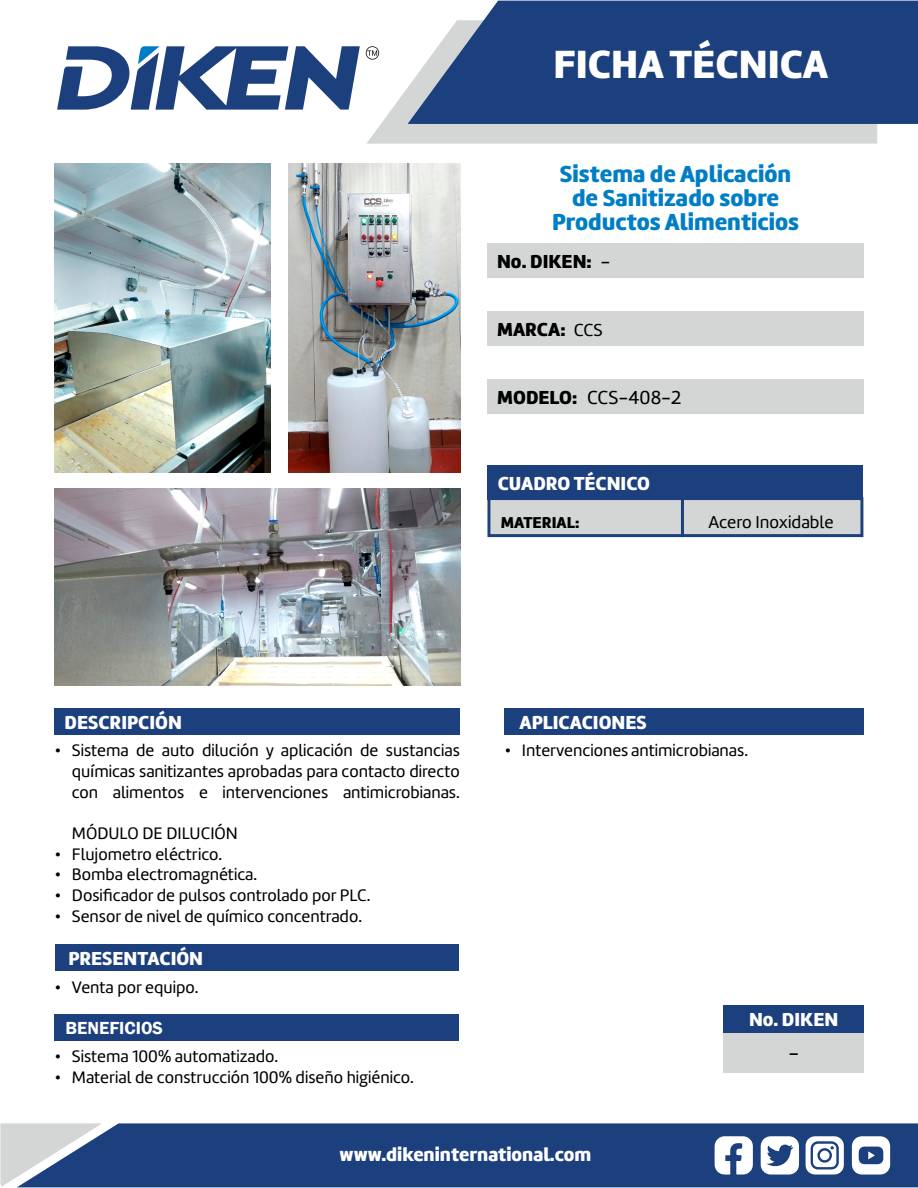
<style>
.page{position:relative;width:918px;height:1188px;background:#fff}
.page>*{position:absolute;margin:0;border:0;box-sizing:border-box;transform-origin:0 0}
.t1{font:40.8px "Amelia Basic Black";color:#fff}
.t2{font:24px/24px "Amelia Basic Black";color:#007ec5;text-align:center}
.t3{font:21px "Amelia Basic";color:#000}
.t4{font:19.5px "Amelia Basic Black";color:#fff}
.t5{font:19.5px "Amelia Basic Black";color:#000}
.t6{font:19.5px "Amelia Basic";color:#000}
.t7{font:600 18px "Franklin Gothic";color:#fff}
.t8{font:17.85px "Amelia Basic";color:#000}
.t9{font:17.25px/20.7px "Amelia Basic";color:#000;text-align:justify}
.t10{font:16.35px "Amelia Basic Black";color:#000}
.s1{font-family:"Amelia Basic"}
.s2{font-family:"Amelia Basic";font-size:18px}
.s3{font-family:"Amelia Basic Black"}
</style>
<div class="page">
<svg style="left:367px;top:52px;width:510px;height:92px;fill:#d4d6d6"></svg>
<svg style="left:57px;top:46px;width:303px;height:64px"></svg>
<svg style="left:366px;top:46px;width:13px;height:14px"></svg>
<svg style="left:408px;top:1px;width:510px;height:123px;background:#315089"></svg>
<div style="left:102px;top:1123px;width:816px;height:64px;background:#1c3f7e"></div>
<svg style="left:0;top:1123px;width:102px;height:64px;background:#9ba8be"></svg>
<svg style="left:715px;top:1136px;width:38px;height:39px"></svg>
<svg style="left:761px;top:1136px;width:38px;height:39px"></svg>
<svg style="left:852px;top:1136px;width:38px;height:39px"></svg>
<svg style="left:806px;top:1136px;width:38px;height:39px"></svg>
<div style="left:820px;top:1151px;width:10px;height:9px;background:#fff;border-radius:50%"></div>
<div style="left:488px;top:466px;width:375px;height:34px;background:#1c3f7e"></div>
<div style="left:487px;top:244px;width:377px;height:34px;background:#d4d6d6"></div>
<div style="left:487px;top:312px;width:377px;height:34px;background:#d4d6d6"></div>
<div style="left:487px;top:379px;width:377px;height:34px;background:#d4d6d6"></div>
<div style="left:55px;top:708px;width:405px;height:27px;background:#1c3f7e"></div>
<div style="left:505px;top:708px;width:359px;height:27px;background:#1c3f7e"></div>
<div style="left:55px;top:945px;width:404px;height:26px;background:#1c3f7e"></div>
<div style="left:55px;top:1014px;width:404px;height:26px;background:#1c3f7e"></div>
<div style="left:724px;top:1005px;width:140px;height:28px;background:#1c3f7e"></div>
<div style="left:724px;top:1033px;width:140px;height:39px;background:#d4d6d6"></div>
<div style="left:491px;top:501px;width:368px;height:32px;background:#d4d6d6"></div>
<div style="left:487px;top:497px;width:376px;height:40px;border:3px solid #1c3f7e"></div>
<hr style="left:681px;top:499px;width:3px;height:38px;background:#1c3f7e">
<img style="left:55px;top:164px;width:216px;height:309px">
<img style="left:288px;top:164px;width:172px;height:309px">
<img style="left:55px;top:489px;width:405px;height:196px">
<h1 class="t1" style="left:553px;top:40px;width:276px">FICHA TÉCNICA</h1>
<h2 class="t2" style="left:552px;top:162px;width:249px">Sistema de Aplicación de Sanitizado sobre<br>Productos Alimenticios</h2>
<p class="t5" style="left:497px;top:250px;width:115px">No. DIKEN: <span class="s1">-</span></p>
<p class="t5" style="left:497px;top:318px;width:107px">MARCA: <span class="s2">CCS</span></p>
<p class="t6" style="left:497px;top:386px;width:185px"><span class="s3">MODELO:</span> CCS-408-2</p>
<p class="t4" style="left:498px;top:472px;width:154px">CUADRO TÉCNICO</p>
<p class="t10" style="left:501px;top:513px;width:80px">MATERIAL:</p>
<p class="t8" style="left:709px;top:512px;width:127px">Acero Inoxidable</p>
<p class="t4" style="left:65px;top:710px;width:119px">DESCRIPCIÓN</p>
<p class="t9" style="left:72px;top:740px;width:390px;text-indent:-17px">• Sistema de auto dilución y aplicación de sustancias químicas sanitizantes aprobadas para contacto directo con alimentos e intervenciones antimicrobianas.</p>
<p class="t9" style="left:72px;top:823px;width:168px">MÓDULO DE DILUCIÓN</p>
<p class="t9" style="left:55px;top:844px;width:169px">• Flujometro eléctrico.</p>
<p class="t9" style="left:55px;top:864px;width:204px">• Bomba electromagnética.</p>
<p class="t9" style="left:55px;top:885px;width:317px">• Dosificador de pulsos controlado por PLC.</p>
<p class="t9" style="left:55px;top:906px;width:309px">• Sensor de nivel de químico concentrado.</p>
<p class="t4" style="left:68px;top:947px;width:136px">PRESENTACIÓN</p>
<p class="t9" style="left:55px;top:977px;width:145px">• Venta por equipo.</p>
<p class="t7" style="left:65px;top:1016px;width:99px">BENEFICIOS</p>
<p class="t9" style="left:55px;top:1046px;width:225px">• Sistema 100% automatizado.</p>
<p class="t9" style="left:55px;top:1067px;width:361px">• Material de construcción 100% diseño higiénico.</p>
<p class="t4" style="left:520px;top:710px;width:129px">APLICACIONES</p>
<p class="t9" style="left:505px;top:740px;width:245px">• Intervenciones antimicrobianas.</p>
<p class="t4" style="left:749px;top:1008px;width:91px">No. DIKEN</p>
<p class="t3" style="left:788px;top:1041px;width:12px">-</p>
<p class="t4" style="left:340px;top:1143px;width:253px">www.dikeninternational.com</p>
</div>
